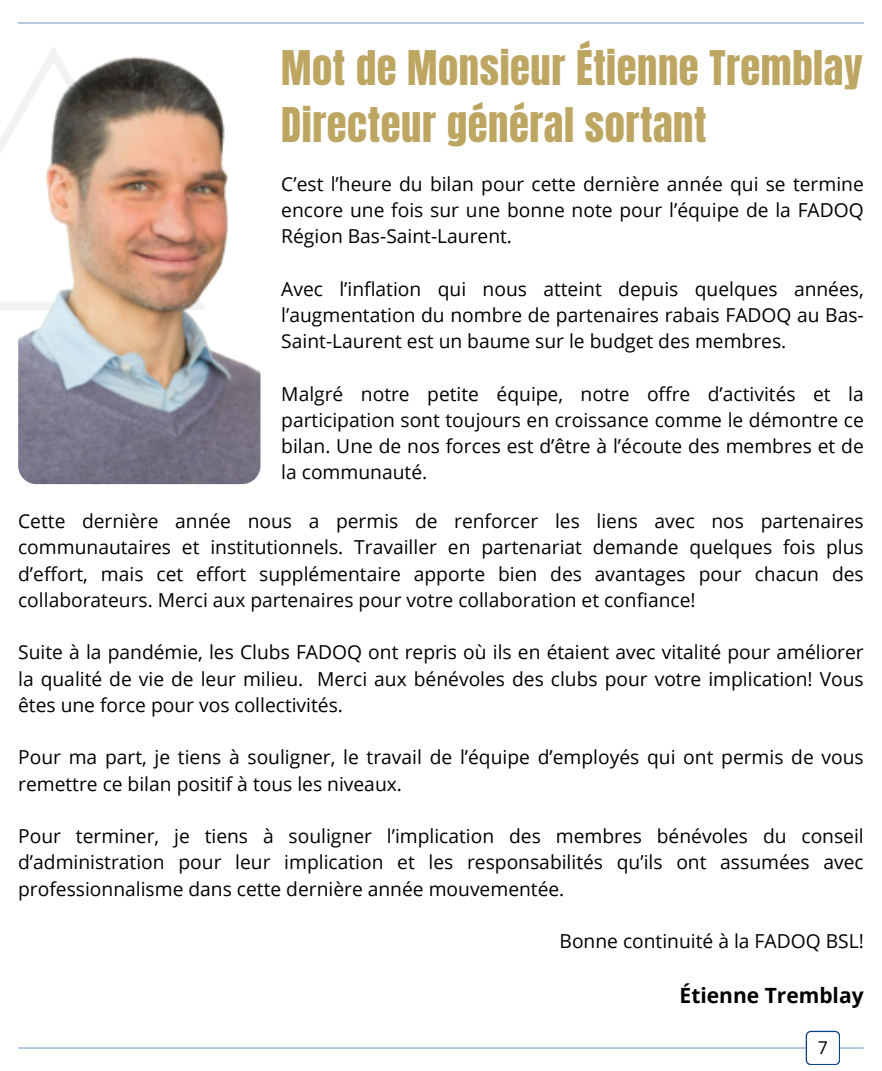
<style>
.page{position:relative;width:882px;height:1071px;background:#fff}
.page>*{position:absolute;margin:0;border:0;box-sizing:border-box;transform-origin:0 0}
.t1{font:40.6px/56.4px "Anton";letter-spacing:.015em;color:#bda562}
.t2{font:700 21px "Open Sans";color:#000}
.t3{font:19.25px/26.2px "Open Sans";color:#000;text-align:justify}
.t4{font:17.68px "Open Sans";color:#000}
</style>
<div class="page">
<svg style="left:0;top:109px;width:18px;height:201px"></svg>
<img style="left:18px;top:47px;width:242px;height:437px">
<hr style="left:18px;top:22px;width:846px;height:2px;background:#90add3">
<hr style="left:18px;top:1047px;width:846px;height:2px;background:#90add3">
<svg style="left:806px;top:1031px;width:34px;height:34px"></svg>
<p class="t1" style="left:281px;top:41px;width:583px">Mot de Monsieur Étienne Tremblay<br>Directeur général sortant</p>
<p class="t3" style="left:281px;top:170px;width:584px">C’est l’heure du bilan pour cette dernière année qui se termine encore une fois sur une bonne note pour l’équipe de la FADOQ Région Bas-Saint-Laurent.</p>
<h1 class="t3" style="left:281px;top:275px;width:584px">Avec l’inflation qui nous atteint depuis quelques années, l’augmentation du nombre de partenaires rabais FADOQ au Bas-Saint-Laurent est un baume sur le budget des membres.</h1>
<p class="t3" style="left:281px;top:380px;width:584px">Malgré notre petite équipe, notre offre d’activités et la participation sont toujours en croissance comme le démontre ce bilan. Une de nos forces est d’être à l’écoute des membres et de la communauté.</p>
<p class="t3" style="left:18px;top:508px;width:847px">Cette dernière année nous a permis de renforcer les liens avec nos partenaires communautaires et institutionnels. Travailler en partenariat demande quelques fois plus d’effort, mais cet effort supplémentaire apporte bien des avantages pour chacun des collaborateurs. Merci aux partenaires pour votre collaboration et confiance!</p>
<p class="t3" style="left:18px;top:639px;width:847px">Suite à la pandémie, les Clubs FADOQ ont repris où ils en étaient avec vitalité pour améliorer la qualité de vie de leur milieu. Merci aux bénévoles des clubs pour votre implication! Vous êtes une force pour vos collectivités.</p>
<p class="t3" style="left:18px;top:744px;width:847px">Pour ma part, je tiens à souligner, le travail de l’équipe d’employés qui ont permis de vous remettre ce bilan positif à tous les niveaux.</p>
<p class="t3" style="left:18px;top:823px;width:847px">Pour terminer, je tiens à souligner l’implication des membres bénévoles du conseil d’administration pour leur implication et les responsabilités qu’ils ont assumées avec professionnalisme dans cette dernière année mouvementée.</p>
<p class="t3" style="left:560px;top:928px;width:306px">Bonne continuité à la FADOQ BSL!</p>
<p class="t2" style="left:680px;top:981px;width:186px">Étienne Tremblay</p>
<h2 class="t4" style="left:818px;top:1035px;width:12px">7</h2>
</div>
